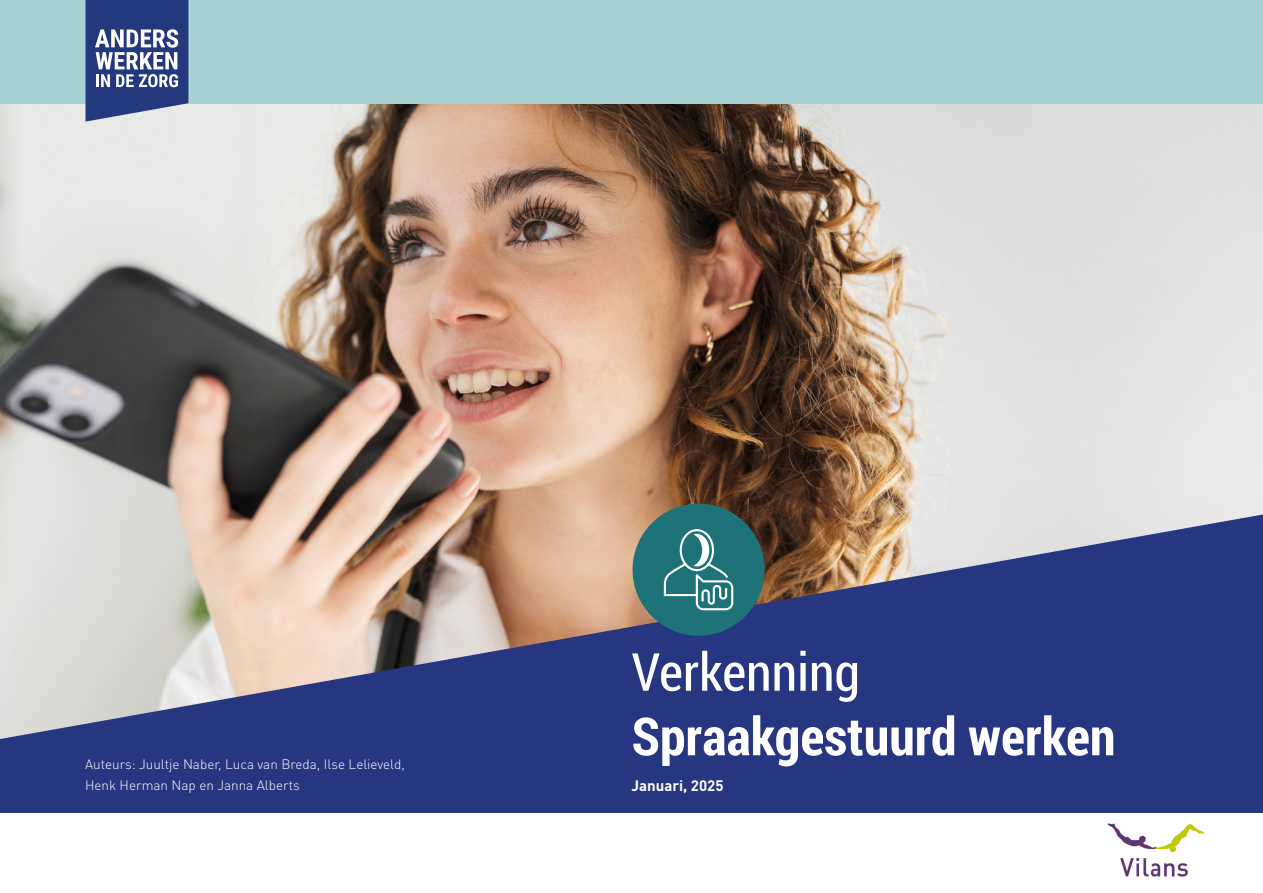
<style>
.page{position:relative;width:1263px;height:893px;background:#fff}
.page>*{position:absolute;margin:0;border:0;box-sizing:border-box;transform-origin:0 0}
.t1{font:700 52.5px/64.5px "Roboto Condensed";color:#fff}
.t2{font:700 15px "DIN Pro";color:#fff}
.t3{font:300 13.5px/21px "DIN Pro";color:#fff}
.s1{font-weight:400}
</style>
<div class="page">
<div style="left:0;top:457px;width:1263px;height:356px;background:#273680"></div>
<img style="left:0;top:103px;width:1263px;height:636px">
<div style="left:0;top:0;width:1263px;height:103px;background:#a6d0d2"></div>
<svg style="left:86px;top:0;width:102px;height:122px;background:#58679b"></svg>
<div style="left:632px;top:504px;width:132px;height:132px;background:#1e7378;border-radius:50%"></div>
<svg style="left:663px;top:529px;width:71px;height:82px"></svg>
<img style="left:1107px;top:823px;width:97px;height:54px">
<p class="t3" style="left:85px;top:753px;width:321px">Auteurs: Juultje Naber, Luca van Breda, Ilse Lelieveld,<br>Henk Herman Nap en Janna Alberts</p>
<p class="t1" style="left:631px;top:638px;width:485px"><span class="s1">Verkenning<br></span>Spraakgestuurd werken</p>
<p class="t2" style="left:631px;top:775px;width:94px">Januari, 2025</p>
</div>
